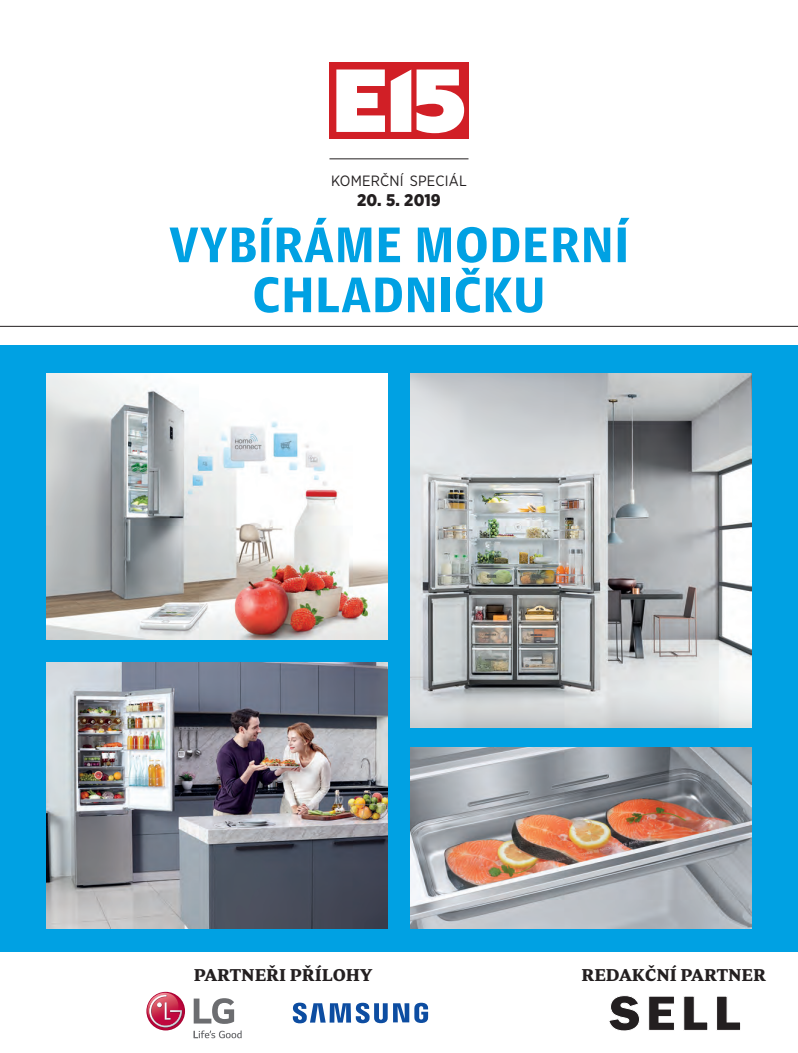
<style>
.page{position:relative;width:798px;height:1053px;background:#fff}
.page>*{position:absolute;margin:0;border:0;box-sizing:border-box;transform-origin:0 0}
.t1{font:900 50px/50px "Guardian Agate Sans 4";color:#00a1e3;text-align:center}
.t2{font:700 17.5px "Periodico Text";color:#231f20}
.t3{font:900 16.88px "Gotham Narrow";letter-spacing:.01em;color:#231f20}
.t4{font:14.88px "Gotham Narrow";letter-spacing:.015em;color:#231f20}
</style>
<div class="page">
<div style="left:0;top:345px;width:797px;height:606px;background:#00a1e3"></div>
<div style="left:329px;top:63px;width:139px;height:76px;background:#d11f26"></div>
<svg style="left:336px;top:69px;width:128px;height:64px"></svg>
<hr style="left:329px;top:159px;width:139px;height:1px;background:#231f20">
<img style="left:47px;top:374px;width:340px;height:265px">
<img style="left:47px;top:662px;width:340px;height:266px">
<img style="left:411px;top:374px;width:340px;height:353px">
<img style="left:411px;top:747px;width:340px;height:181px">
<hr style="left:0;top:326px;width:797px;height:1px;background:#231f20">
<svg style="left:194px;top:1030px;width:48px;height:8px"></svg>
<svg style="left:194px;top:998px;width:40px;height:25px"></svg>
<svg style="left:146px;top:991px;width:39px;height:39px"></svg>
<svg style="left:146px;top:992px;width:36px;height:35px"></svg>
<svg style="left:609px;top:995px;width:30px;height:36px"></svg>
<svg style="left:648px;top:996px;width:26px;height:34px"></svg>
<svg style="left:683px;top:996px;width:25px;height:34px"></svg>
<svg style="left:717px;top:996px;width:23px;height:34px"></svg>
<svg style="left:293px;top:1002px;width:135px;height:21px"></svg>
<p class="t4" style="left:331px;top:171px;width:137px">KOMERČNÍ SPECIÁL</p>
<p class="t3" style="left:357px;top:189px;width:85px">20. 5. 2019</p>
<h1 class="t1" style="left:168px;top:217px;width:462px">VYBÍRÁME MODERNÍ<br>CHLADNIČKU</h1>
<p class="t2" style="left:194px;top:964px;width:180px">PARTNEŘI PŘÍLOHY</p>
<p class="t2" style="left:581px;top:964px;width:186px">REDAKČNÍ PARTNER</p>
</div>
